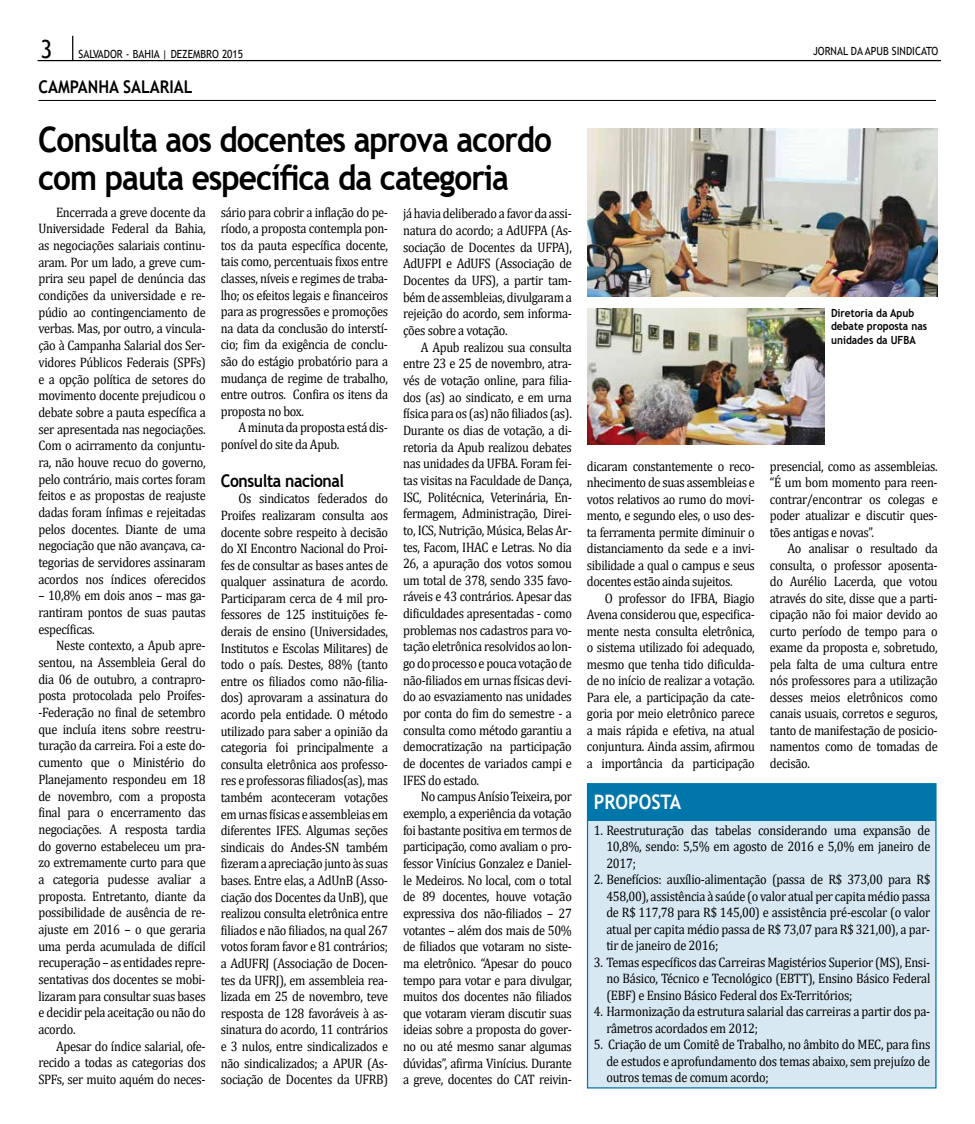
<style>
.page{position:relative;width:975px;height:1124px;background:#fff}
.page>*{position:absolute;margin:0;border:0;box-sizing:border-box;transform-origin:0 0}
.t1{font:700 35px/38.8px "Trebuchet MS";letter-spacing:-.03em;color:#000;scale:.9 1}
.t2{font:25px "Trebuchet MS";color:#000;scale:.9 1}
.t3{font:700 20px "Trebuchet MS";color:#fff;scale:.9 1}
.t4{font:700 17.5px "Trebuchet MS";letter-spacing:-.025em;color:#000;scale:.9 1}
.t5{font:13.75px/16.6px "Cambria";letter-spacing:-.025em;color:#000;text-align:justify;scale:.9 1}
.t6{font:11.25px "Trebuchet MS";color:#000;scale:.9 1}
.t7{font:700 11.25px/13.5px "Trebuchet MS";color:#000;scale:.9 1}
</style>
<div class="page">
<hr style="left:38px;top:60px;width:902px;height:1px;background:#000">
<svg style="left:72px;top:36px;width:1px;height:24px"></svg>
<div style="left:587px;top:783px;width:349px;height:305px;background:#d8e8f2;border:1px solid #0076ab"></div>
<div style="left:587px;top:783px;width:348px;height:37px;background:#0076ab"></div>
<hr style="left:38px;top:100px;width:897px;height:1px;background:#000">
<img style="left:587px;top:308px;width:237px;height:137px">
<img style="left:588px;top:128px;width:348px;height:168px">
<h2 class="t2" style="left:40px;top:34px;width:15px">3</h2>
<p class="t6" style="left:78px;top:46px;width:184px">SALVADOR - BAHIA | DEZEMBRO 2015</p>
<p class="t6" style="left:813px;top:44px;width:99px">JORNAL DA APUB SINDI</p>
<p class="t6" style="left:915px;top:44px;width:26px">CATO</p>
<p class="t4" style="left:38px;top:76px;width:57px">CAMPANHA</p>
<p class="t4" style="left:123px;top:76px;width:11px">SALARIAL</p>
<h1 class="t1" style="left:38px;top:120px;width:572px">Consulta aos docentes aprova acordo com pauta específica da categoria</h1>
<p class="t5" style="left:403px;top:205px;width:189px">já havia deliberado a favor da assi&shy;natura do acordo; a AdUFPA (As&shy;sociação de Docentes da UFPA), AdUFPI e AdUFS (Associação de Docentes da UFS), a partir tam&shy;bém de assembleias, divulgaram a rejeição do acordo, sem informa&shy;ções sobre a votação.</p>
<p class="t5" style="left:403px;top:338px;width:189px;text-indent:18px">A Apub realizou sua consulta entre 23 e 25 de novembro, atra&shy;vés de votação online, para filia&shy;dos (as) ao sindicato, e em urna física para os (as) não filiados (as).<br>Durante os dias de votação, a di&shy;retoria da Apub realizou debates nas unidades da UFBA. Foram fei&shy;tas visitas na Faculdade de Dança, ISC, Politécnica, Veterinária, En&shy;fermagem, Administração, Direi&shy;to, ICS, Nutrição, Música, Belas Ar&shy;tes, Facom, IHAC e Letras. No dia 26, a apuração dos votos somou um total de 378, sendo 335 favo&shy;ráveis e 43 contrários. Apesar das dificuldades apresentadas - como problemas nos cadastros para vo&shy;tação eletrônica resolvidos ao lon&shy;go do processo e pouca votação de não-filiados em urnas físicas devi&shy;do ao esvaziamento nas unidades por conta do fim do semestre - a consulta como método garantiu a democratização na participação de docentes de variados campi e IFES do estado.</p>
<p class="t5" style="left:403px;top:788px;width:189px;text-indent:18px">No campus Anísio Teixeira, por exemplo, a experiência da votação foi bastante positiva em termos de participação, como avaliam o pro&shy;fessor Vinícius Gonzalez e Daniel&shy;le Medeiros. No local, com o total de 89 docentes, houve votação expressiva dos não-filiados – 27 votantes – além dos mais de 50% de filiados que votaram no siste&shy;ma eletrônico. “Apesar do pouco tempo para votar e para divulgar, muitos dos docentes não filiados que votaram vieram discutir suas ideias sobre a proposta do gover&shy;no ou até mesmo sanar algumas dúvidas”, afirma Vinícius. Durante a greve, docentes do CAT reivin-</p>
<p class="t5" style="left:221px;top:204px;width:187px">sário para cobrir a inflação do pe&shy;ríodo, a proposta contempla pon&shy;tos da pauta específica docente, tais como, percentuais fixos entre classes, níveis e regimes de traba&shy;lho; os efeitos legais e financeiros para as progressões e promoções na data da conclusão do interstí&shy;cio; fim da exigência de conclu&shy;são do estágio probatório para a mudança de regime de trabalho, entre outros. Confira os itens da proposta no box.</p>
<p class="t5" style="left:221px;top:419px;width:187px;text-indent:18px">A minuta da proposta está dis&shy;ponível do site da Apub.</p>
<p class="t4" style="left:221px;top:469px;width:139px">Consulta nacional</p>
<p class="t5" style="left:221px;top:490px;width:187px;text-indent:18px">Os sindicatos federados do Proifes realizaram consulta aos docente sobre respeito à decisão do XI Encontro Nacional do Proi&shy;fes de consultar as bases antes de qualquer assinatura de acordo.<br>Participaram cerca de 4 mil pro&shy;fessores de 125 instituições fe&shy;derais de ensino (Universidades, Institutos e Escolas Militares) de todo o país. Destes, 88% (tanto entre os filiados como não-filia&shy;dos) aprovaram a assinatura do acordo pela entidade. O método utilizado para saber a opinião da categoria foi principalmente a consulta eletrônica aos professo&shy;res e professoras filiados(as), mas também aconteceram votações em urnas físicas e assembleias em diferentes IFES. Algumas seções sindicais do Andes-SN também fizeram a apreciação junto às suas bases. Entre elas, a AdUnB (Asso&shy;ciação dos Docentes da UnB), que realizou consulta eletrônica entre filiados e não filiados, na qual 267 votos foram favor e 81 contrários; a AdUFRJ (Associação de Docen&shy;tes da UFRJ), em assembleia rea&shy;lizada em 25 de novembro, teve resposta de 128 favoráveis à as&shy;sinatura do acordo, 11 contrários e 3 nulos, entre sindicalizados e não sindicalizados; a APUR (As&shy;sociação de Docentes da UFRB)</p>
<p class="t5" style="left:38px;top:204px;width:187px;text-indent:18px">Encerrada a greve docente da Universidade Federal da Bahia, as negociações salariais continu&shy;aram. Por um lado, a greve cum&shy;prira seu papel de denúncia das condições da universidade e re&shy;púdio ao contingenciamento de verbas. Mas, por outro, a vincula&shy;ção à Campanha Salarial dos Ser&shy;vidores Públicos Federais (SPFs) e a opção política de setores do movimento docente prejudicou o debate sobre a pauta específica a ser apresentada nas negociações.<br>Com o acirramento da conjuntu&shy;ra, não houve recuo do governo, pelo contrário, mais cortes foram feitos e as propostas de reajuste dadas foram ínfimas e rejeitadas pelos docentes. Diante de uma negociação que não avançava, ca&shy;tegorias de servidores assinaram acordos nos índices oferecidos</p>
<p class="t5" style="left:38px;top:587px;width:187px">– 10,8% em dois anos – mas ga&shy;rantiram pontos de suas pautas específicas.</p>
<p class="t5" style="left:38px;top:637px;width:187px;text-indent:18px">Neste contexto, a Apub apre&shy;sentou, na Assembleia Geral do dia 06 de outubro, a contrapro&shy;posta protocolada pelo Proifes--Federação no final de setembro que incluía itens sobre reestru&shy;turação da carreira. Foi a este do&shy;cumento que o Ministério do Planejamento respondeu em 18 de novembro, com a proposta final para o encerramento das negociações. A resposta tardia do governo estabeleceu um pra&shy;zo extremamente curto para que a categoria pudesse avaliar a proposta. Entretanto, diante da possibilidade de ausência de re&shy;ajuste em 2016 – o que geraria uma perda acumulada de difícil recuperação – as entidades repre&shy;sentativas dos docentes se mobi&shy;lizaram para consultar suas bases e decidir pela aceitação ou não do acordo.</p>
<p class="t5" style="left:38px;top:1037px;width:187px;text-indent:18px">Apesar do índice salarial, ofe&shy;recido a todas as categorias dos SPFs, ser muito aquém do neces-</p>
<p class="t7" style="left:831px;top:306px;width:108px">Diretoria da Apub debate proposta nas unidades da UFBA</p>
<p class="t5" style="left:587px;top:457px;width:188px">dicaram constantemente o reco&shy;nhecimento de suas assembleias e votos relativos ao rumo do movi&shy;mento, e segundo eles, o uso des&shy;ta ferramenta permite diminuir o distanciamento da sede e a invi&shy;sibilidade a qual o campus e seus docentes estão ainda sujeitos.</p>
<p class="t5" style="left:587px;top:589px;width:188px;text-indent:18px">O professor do IFBA, Biagio Avena considerou que, especifica&shy;mente nesta consulta eletrônica, o sistema utilizado foi adequado, mesmo que tenha tido dificulda&shy;de no início de realizar a votação.<br>Para ele, a participação da cate&shy;goria por meio eletrônico parece a mais rápida e efetiva, na atual conjuntura. Ainda assim, afirmou a importância da participação</p>
<h3 class="t3" style="left:594px;top:789px;width:63px">PROPOSTA</h3>
<p class="t5" style="left:769px;top:457px;width:188px">presencial, como as assembleias. “É um bom momento para reen&shy;contrar/encontrar os colegas e poder atualizar e discutir ques&shy;tões antigas e novas”.</p>
<p class="t5" style="left:769px;top:540px;width:188px;text-indent:18px">Ao analisar o resultado da consulta, o professor aposenta&shy;do Aurélio Lacerda, que votou através do site, disse que a parti&shy;cipação não foi maior devido ao curto período de tempo para o exame da proposta e, sobretudo, pela falta de uma cultura entre nós professores para a utilização desses meios eletrônicos como canais usuais, corretos e seguros, tanto de manifestação de posicio&shy;namentos como de tomadas de decisão.</p>
<p class="t5" style="left:606px;top:821px;width:361px;text-indent:-12px">1. Reestruturação das tabelas considerando uma expansão de 10,8%, sendo: 5,5% em agosto de 2016 e 5,0% em janeiro de 2017;</p>
<p class="t5" style="left:606px;top:870px;width:361px;text-indent:-12px">2. Benefícios: auxílio-alimentação (passa de R$ 373,00 para R$ 458,00), assistência à saúde (o valor atual per capita médio passa de R$ 117,78 para R$ 145,00) e assistência pré-escolar (o valor atual per capita médio passa de R$ 73,07 para R$ 321,00), a par&shy;tir de janeiro de 2016;</p>
<p class="t5" style="left:606px;top:953px;width:361px;text-indent:-12px">3. Temas específicos das Carreiras Magistérios Superior (MS), Ensi&shy;no Básico, Técnico e Tecnológico (EBTT), Ensino Básico Federal (EBF) e Ensino Básico Federal dos Ex-Territórios;</p>
<p class="t5" style="left:606px;top:1002px;width:361px;text-indent:-12px">4. Harmonização da estrutura salarial das carreiras a partir dos pa&shy;râmetros acordados em 2012;</p>
<p class="t5" style="left:606px;top:1035px;width:361px;text-indent:-12px">5. Criação de um Comitê de Trabalho, no âmbito do MEC, para fins de estudos e aprofundamento dos temas abaixo, sem prejuízo de outros temas de comum acordo;</p>
</div>
